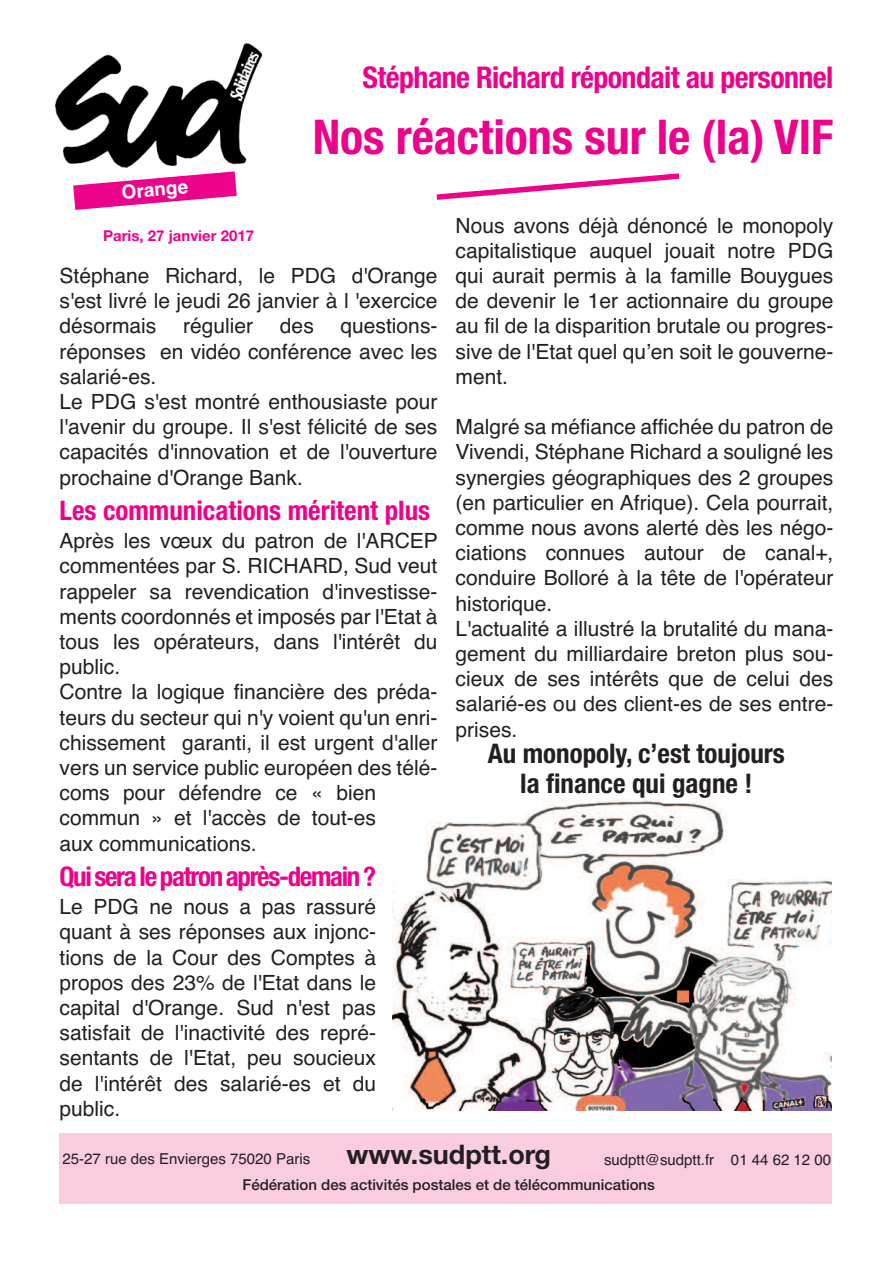
<style>
.page{position:relative;width:893px;height:1263px;background:#fff}
.page>*{position:absolute;margin:0;border:0;box-sizing:border-box;transform-origin:0 0}
.t1{font:700 condensed 48px "Helvetica Neue";color:#ed028c}
.t2{font:700 condensed 30px "Helvetica Neue";letter-spacing:-.02em;color:#ed028c}
.t3{font:700 condensed 27px/30px "Helvetica Neue";color:#231f20;text-align:center}
.t4{font:700 condensed 27px "Helvetica Neue";color:#ed028c}
.t5{font:700 condensed 27px "Helvetica Neue";letter-spacing:-.05em;color:#ed028c}
.t6{font:700 27px "Helvetica Neue";color:#231f20}
.t7{font:21px/25.2px "Helvetica";color:#231f20;text-align:justify}
.t8{font:700 19.05px "Helvetica";color:#fff}
.t9{font:15px "Helvetica";color:#231f20}
.t10{font:500 15px "Helvetica Neue";color:#231f20}
.t11{font:700 15px "Helvetica Neue";color:#ed028c}
</style>
<div class="page">
<div style="left:60px;top:1133px;width:772px;height:70px;background:#f9ccdf"></div>
<img style="left:55px;top:44px;width:206px;height:124px">
<svg style="left:437px;top:173px;width:242px;height:27px"></svg>
<svg style="left:73px;top:171px;width:164px;height:39px"></svg>
<img style="left:393px;top:798px;width:439px;height:312px">
<p class="t8" style="left:121px;top:181px;width:68px;rotate:-5deg">Orange</p>
<h2 class="t2" style="left:363px;top:53px;width:472px">Stéphane Richard répondait au personnel</h2>
<h1 class="t1" style="left:313px;top:97px;width:522px">Nos réactions sur le (la) VIF</h1>
<p class="t11" style="left:103px;top:222px;width:152px">Paris, 27 janvier 2017</p>
<p class="t7" style="left:60px;top:263px;width:379px">Stéphane Richard, le PDG d'Orange s'est livré le jeudi 26 janvier à l 'exercice désormais</p>
<p class="t7" style="left:183px;top:314px;width:72px">régulier</p>
<p class="t7" style="left:280px;top:314px;width:35px">des</p>
<p class="t7" style="left:60px;top:314px;width:379px;text-align:left;text-indent:281px">questions&shy;réponses en vidéo conférence avec les salarié-es.<br>Le PDG s'est montré enthousiaste pour l'avenir du groupe. Il s'est félicité de ses capacités d'innovation et de l'ouverture prochaine d'Orange Bank.</p>
<p class="t4" style="left:60px;top:488px;width:372px">Les communications méritent plus</p>
<p class="t7" style="left:60px;top:528px;width:380px;text-align:left">Après les vœux du patron de l'ARCEP commentées par S. RICHARD, Sud veut rappeler sa revendication d'investisse&shy;ments coordonnés et imposés par l'Etat à tous les opérateurs, dans l'intérêt du public.<br>Contre la logique financière des préda&shy;teurs du secteur qui n'y voient qu'un enri&shy;chissement garanti, il est urgent d'aller vers un service public européen des télé&shy;coms pour défendre ce « bien commun » et l'accès de tout-es<br>aux communications.</p>
<p class="t5" style="left:60px;top:854px;width:318px">Quiseralepatronaprès-demain?</p>
<p class="t7" style="left:60px;top:894px;width:318px">Le PDG ne nous a pas rassuré quant à ses réponses aux injonc&shy;tions de la Cour des Comptes à propos des 23% de l'Etat dans le capital d'Orange. Sud n'est pas satisfait de l'inactivité des repré&shy;sentants de l'Etat, peu soucieux de l'intérêt des salarié-es et du public.</p>
<p class="t7" style="left:455px;top:213px;width:379px">Nous avons déjà dénoncé le monopoly capitalistique auquel jouait notre PDG qui aurait permis à la famille Bouygues de devenir le 1er actionnaire du groupe au fil de la disparition brutale ou progres&shy;sive de l'Etat quel qu’en soit le gouverne&shy;ment.</p>
<p class="t7" style="left:455px;top:414px;width:379px;text-align:left">Malgré sa méfiance affichée du patron de Vivendi, Stéphane Richard a souligné les synergies géographiques des 2 groupes (en particulier en Afrique). Cela pourrait, comme nous avons alerté dès les négo&shy;ciations connues autour de canal+, conduire Bolloré à la tête de l'opérateur historique.<br>L'actualité a illustré la brutalité du mana&shy;gement du milliardaire breton plus sou&shy;cieux de ses intérêts que de celui des salarié-es ou des client-es de ses entre&shy;prises.</p>
<p class="t3" style="left:488px;top:737px;width:299px">Au monopoly, c’est toujours la finance qui gagne !</p>
<p class="t6" style="left:346px;top:1130px;width:206px">www.sudptt.org</p>
<p class="t10" style="left:243px;top:1173px;width:414px">Fédération des activités postales et de télécommunications</p>
<p class="t9" style="left:63px;top:1150px;width:249px">25-27 rue des Envierges 75020 Paris</p>
<p class="t9" style="left:604px;top:1151px;width:229px">sudptt@sudptt.fr 01 44 62 12 00</p>
</div>
